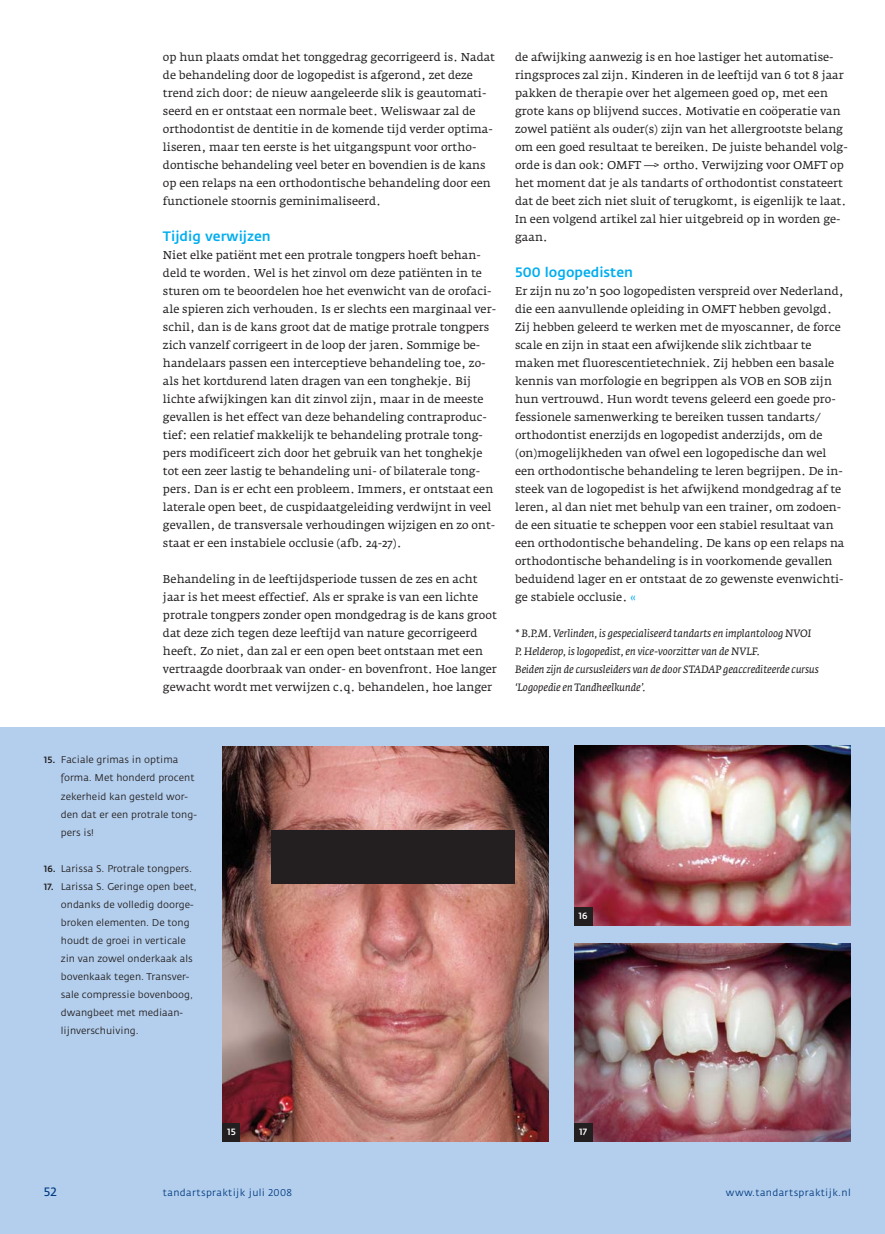
<style>
.page{position:relative;width:885px;height:1234px;background:#fff}
.page>*{position:absolute;margin:0;border:0;box-sizing:border-box;transform-origin:0 0}
.t1{font:500 13.5px "Fedra Sans";color:#00aeef}
.t2{font:12px "Fedra Sans";color:#013b82}
.t3{font:11.25px/18px "Fedra Serif A";color:#231f20}
.t4{font:italic 10.5px/18px "Fedra Serif A";color:#231f20}
.t5{font:9.75px/18px "Fedra Sans";color:#231f20}
.t6{font:9.75px "Fedra Sans";letter-spacing:.035em;color:#013b82}
.t7{font:500 9px "Fedra Sans";color:#fff}
.s1{color:#00aeef}
.s2{font-weight:500;font-size:9px}
</style>
<div class="page">
<div style="left:0;top:727px;width:884px;height:506px;background:#b4cfed"></div>
<img style="left:222px;top:746px;width:326px;height:395px">
<img style="left:574px;top:745px;width:276px;height:180px">
<img style="left:574px;top:943px;width:276px;height:198px">
<div style="left:222px;top:1123px;width:18px;height:18px;background:#231f20"></div>
<div style="left:574px;top:907px;width:18px;height:18px;background:#231f20"></div>
<div style="left:574px;top:1123px;width:18px;height:18px;background:#231f20"></div>
<div style="left:271px;top:830px;width:243px;height:53px;background:#231f20"></div>
<p class="t3" style="left:163px;top:49px;width:333px">op hun plaats omdat het tonggedrag gecorrigeerd is. Nadat de behandeling door de logopedist is afgerond, zet deze trend zich door: de nieuw aangeleerde slik is geautomati&shy;seerd en er ontstaat een normale beet. Weliswaar zal de orthodontist de dentitie in de komende tijd verder optima&shy;liseren, maar ten eerste is het uitgangspunt voor ortho&shy;dontische behandeling veel beter en bovendien is de kans op een relaps na een orthodontische behandeling door een functionele stoornis geminimaliseerd.</p>
<p class="t1" style="left:163px;top:231px;width:109px">Tijdig verwijzen</p>
<p class="t3" style="left:163px;top:247px;width:334px">Niet elke patiënt met een protrale tongpers hoeft behan&shy;deld te worden. Wel is het zinvol om deze patiënten in te sturen om te beoordelen hoe het evenwicht van de orofaci&shy;ale spieren zich verhouden. Is er slechts een marginaal ver&shy;schil, dan is de kans groot dat de matige protrale tongpers zich vanzelf corrigeert in de loop der jaren. Sommige be&shy;handelaars passen een interceptieve behandeling toe, zo&shy;als het kortdurend laten dragen van een tonghekje. Bij lichte afwijkingen kan dit zinvol zijn, maar in de meeste gevallen is het effect van deze behandeling contraproduc&shy;tief: een relatief makkelijk te behandeling protrale tong&shy;pers modificeert zich door het gebruik van het tonghekje tot een zeer lastig te behandeling uni- of bilaterale tong&shy;pers. Dan is er echt een probleem. Immers, er ontstaat een laterale open beet, de cuspidaatgeleiding verdwijnt in veel gevallen, de transversale verhoudingen wijzigen en zo ont&shy;staat er een instabiele occlusie (afb. 24-27).</p>
<p class="t3" style="left:163px;top:571px;width:335px">Behandeling in de leeftijdsperiode tussen de zes en acht jaar is het meest effectief. Als er sprake is van een lichte protrale tongpers zonder open mondgedrag is de kans groot dat deze zich tegen deze leeftijd van nature gecorrigeerd heeft. Zo niet, dan zal er een open beet ontstaan met een vertraagde doorbraak van onder- en bovenfront. Hoe langer gewacht wordt met verwijzen c.q. behandelen, hoe langer</p>
<p class="t3" style="left:515px;top:49px;width:334px">de afwijking aanwezig is en hoe lastiger het automatise&shy;ringsproces zal zijn. Kinderen in de leeftijd van 6 tot 8 jaar pakken de therapie over het algemeen goed op, met een grote kans op blijvend succes. Motivatie en coöperatie van zowel patiënt als ouder(s) zijn van het allergrootste belang om een goed resultaat te bereiken. De juiste behandel volg&shy;orde is dan ook: OMFT —&gt; ortho. Verwijzing voor OMFT op het moment dat je als tandarts of orthodontist constateert dat de beet zich niet sluit of terugkomt, is eigenlijk te laat.<br>In een volgend artikel zal hier uitgebreid op in worden ge&shy;gaan.</p>
<p class="t1" style="left:515px;top:267px;width:119px">500 logopedisten</p>
<p class="t3" style="left:515px;top:283px;width:331px">Er zijn nu zo’n 500 logopedisten verspreid over Nederland, die een aanvullende opleiding in OMFT hebben gevolgd.<br>Zij hebben geleerd te werken met de myoscanner, de force scale en zijn in staat een afwijkende slik zichtbaar te maken met fluorescentietechniek. Zij hebben een basale kennis van morfologie en begrippen als VOB en SOB zijn hun vertrouwd. Hun wordt tevens geleerd een goede pro&shy;fessionele samenwerking te bereiken tussen tandarts/ orthodontist enerzijds en logopedist anderzijds, om de (on)mogelijkheden van ofwel een logopedische dan wel een orthodontische behandeling te leren begrijpen. De in&shy;steek van de logopedist is het afwijkend mondgedrag af te leren, al dan niet met behulp van een trainer, om zodoen&shy;de een situatie te scheppen voor een stabiel resultaat van een orthodontische behandeling. De kans op een relaps na orthodontische behandeling is in voorkomende gevallen beduidend lager en er ontstaat de zo gewenste evenwichti&shy;ge stabiele occlusie. <span class="s1">«</span></p>
<p class="t4" style="left:515px;top:625px;width:305px">* B.P.M. Verlinden, is gespecialiseerd tandarts en implantoloog NVOI P. Helderop, is logopedist, en vice-voorzitter van de NVLF.<br>Beiden zijn de cursusleiders van de door STADAP geaccrediteerde cursus ‘Logopedie en Tandheelkunde’.</p>
<p class="t5" style="left:61px;top:751px;width:137px;text-indent:-17px"><span class="s2">15.</span> Faciale grimas in optima forma. Met honderd procent zekerheid kan gesteld wor&shy;den dat er een protrale tong&shy;pers is!</p>
<p class="t5" style="left:44px;top:859px;width:150px"><span class="s2">16.</span> Larissa S. Protrale tongpers.</p>
<p class="t5" style="left:61px;top:877px;width:137px;text-indent:-17px"><span class="s2">17.</span> Larissa S. Geringe open beet, ondanks de volledig doorge&shy;broken elementen. De tong houdt de groei in verticale zin van zowel onderkaak als bovenkaak tegen. Transver&shy;sale compressie bovenboog, dwangbeet met mediaan&shy;lijnverschuiving.</p>
<p class="t7" style="left:578px;top:912px;width:11px">16</p>
<p class="t7" style="left:227px;top:1128px;width:10px">15</p>
<p class="t7" style="left:579px;top:1128px;width:10px">17</p>
<p class="t2" style="left:44px;top:1186px;width:15px">52</p>
<p class="t6" style="left:163px;top:1188px;width:130px">tandartspraktijk juli 2008</p>
<p class="t6" style="left:726px;top:1188px;width:126px">www.tandartspraktijk.nl</p>
</div>
